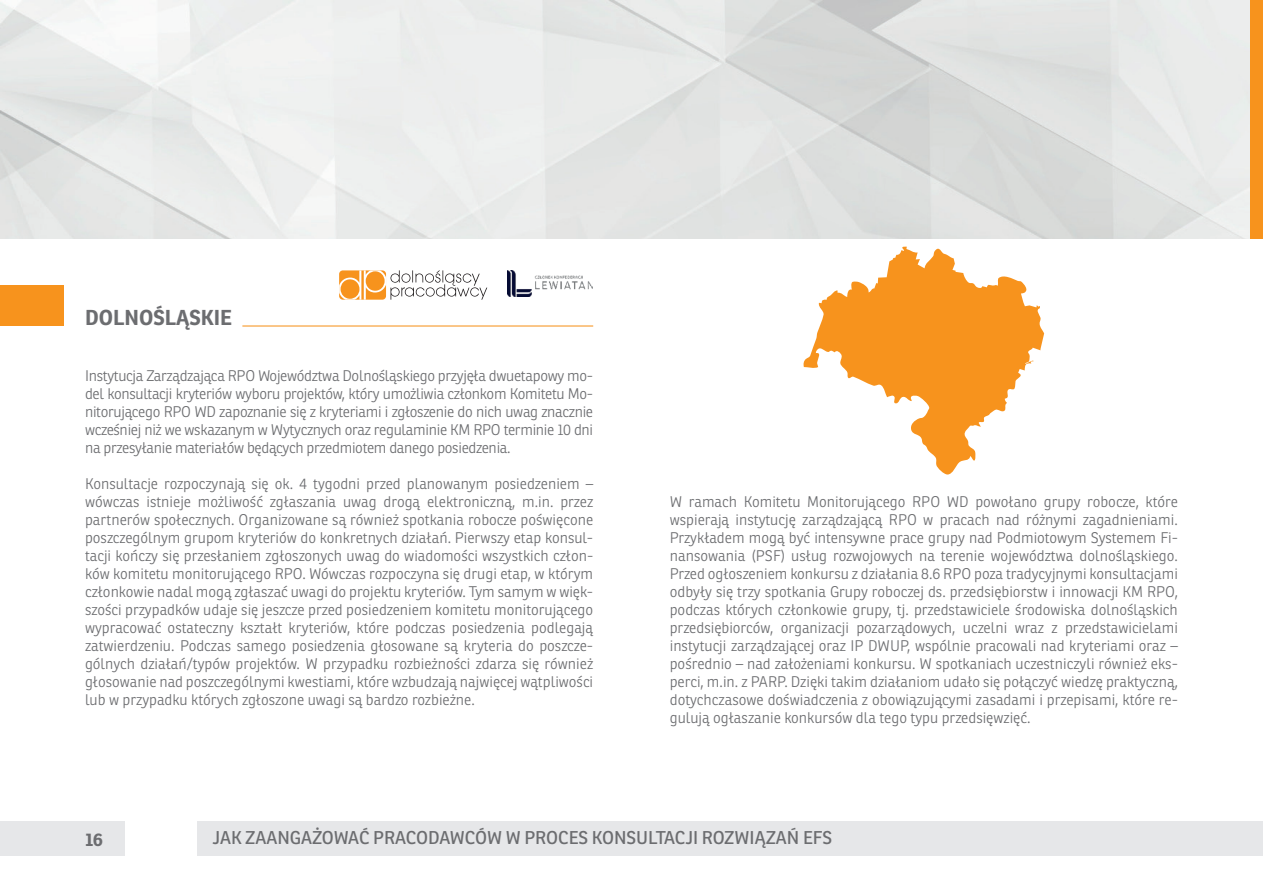
<style>
.page{position:relative;width:1263px;height:893px;background:#fff}
.page>*{position:absolute;margin:0;border:0;box-sizing:border-box;transform-origin:0 0}
.t1{font:700 21px "Ronnia";color:#6c6d70}
.t2{font:18px "Ronnia";color:#6c6d70}
.t3{font:700 18px "Ronnia";color:#6c6d70}
.t4{font:300 15px/18px "Ronnia";color:#6c6d70;text-align:justify}
</style>
<div class="page">
<svg style="left:803px;top:246px;width:241px;height:228px"></svg>
<div style="left:1250px;top:0;width:13px;height:238px;background:#f7931d"></div>
<div style="left:0;top:285px;width:64px;height:40px;background:#f7931d"></div>
<hr style="left:242px;top:325px;width:351px;height:2px;background:#f7931d">
<svg style="left:339px;top:270px;width:148px;height:30px"></svg>
<img style="left:507px;top:270px;width:86px;height:27px">
<div style="left:0;top:821px;width:124px;height:35px;background:#e6e7e9"></div>
<div style="left:198px;top:821px;width:1065px;height:35px;background:#e6e7e9"></div>
<h1 class="t1" style="left:85px;top:304px;width:149px">DOLNOŚLĄSKIE</h1>
<p class="t4" style="left:85px;top:366px;width:510px">Instytucja Zarządzająca RPO Województwa Dolnośląskiego przyjęła dwuetapowy mo&shy;del konsultacji kryteriów wyboru projektów, który umożliwia członkom Komitetu Mo&shy;nitorującego RPO WD zapoznanie się z kryteriami i zgłoszenie do nich uwag znacznie wcześniej niż we wskazanym w Wytycznych oraz regulaminie KM RPO terminie 10 dni na przesyłanie materiałów będących przedmiotem danego posiedzenia.</p>
<p class="t4" style="left:85px;top:474px;width:510px">Konsultacje rozpoczynają się ok. 4 tygodni przed planowanym posiedzeniem – wówczas istnieje możliwość zgłaszania uwag drogą elektroniczną, m.in. przez partnerów społecznych. Organizowane są również spotkania robocze poświęcone poszczególnym grupom kryteriów do konkretnych działań. Pierwszy etap konsul&shy;tacji kończy się przesłaniem zgłoszonych uwag do wiadomości wszystkich człon&shy;ków komitetu monitorującego RPO. Wówczas rozpoczyna się drugi etap, w którym członkowie nadal mogą zgłaszać uwagi do projektu kryteriów. Tym samym w więk&shy;szości przypadków udaje się jeszcze przed posiedzeniem komitetu monitorującego wypracować ostateczny kształt kryteriów, które podczas posiedzenia podlegają zatwierdzeniu. Podczas samego posiedzenia głosowane są kryteria do poszcze&shy;gólnych działań/typów projektów. W przypadku rozbieżności zdarza się również głosowanie nad poszczególnymi kwestiami, które wzbudzają najwięcej wątpliwości lub w przypadku których zgłoszone uwagi są bardzo rozbieżne.</p>
<p class="t4" style="left:670px;top:492px;width:510px">W ramach Komitetu Monitorującego RPO WD powołano grupy robocze, które wspierają instytucję zarządzającą RPO w pracach nad różnymi zagadnieniami.<br>Przykładem mogą być intensywne prace grupy nad Podmiotowym Systemem Fi&shy;nansowania (PSF) usług rozwojowych na terenie województwa dolnośląskiego.<br>Przed ogłoszeniem konkursu z działania 8.6 RPO poza tradycyjnymi konsultacjami odbyły się trzy spotkania Grupy roboczej ds. przedsiębiorstw i innowacji KM RPO, podczas których członkowie grupy, tj. przedstawiciele środowiska dolnośląskich przedsiębiorców, organizacji pozarządowych, uczelni wraz z przedstawicielami instytucji zarządzającej oraz IP DWUP, wspólnie pracowali nad kryteriami oraz – pośrednio – nad założeniami konkursu. W spotkaniach uczestniczyli również eks&shy;perci, m.in. z PARP. Dzięki takim działaniom udało się połączyć wiedzę praktyczną, dotychczasowe doświadczenia z obowiązującymi zasadami i przepisami, które re&shy;gulują ogłaszanie konkursów dla tego typu przedsięwzięć.</p>
<p class="t3" style="left:85px;top:828px;width:20px">16</p>
<p class="t2" style="left:213px;top:826px;width:621px">JAK ZAANGAŻOWAĆ PRACODAWCÓW W PROCES KONSULTACJI ROZWIĄZAŃ EFS</p>
</div>
